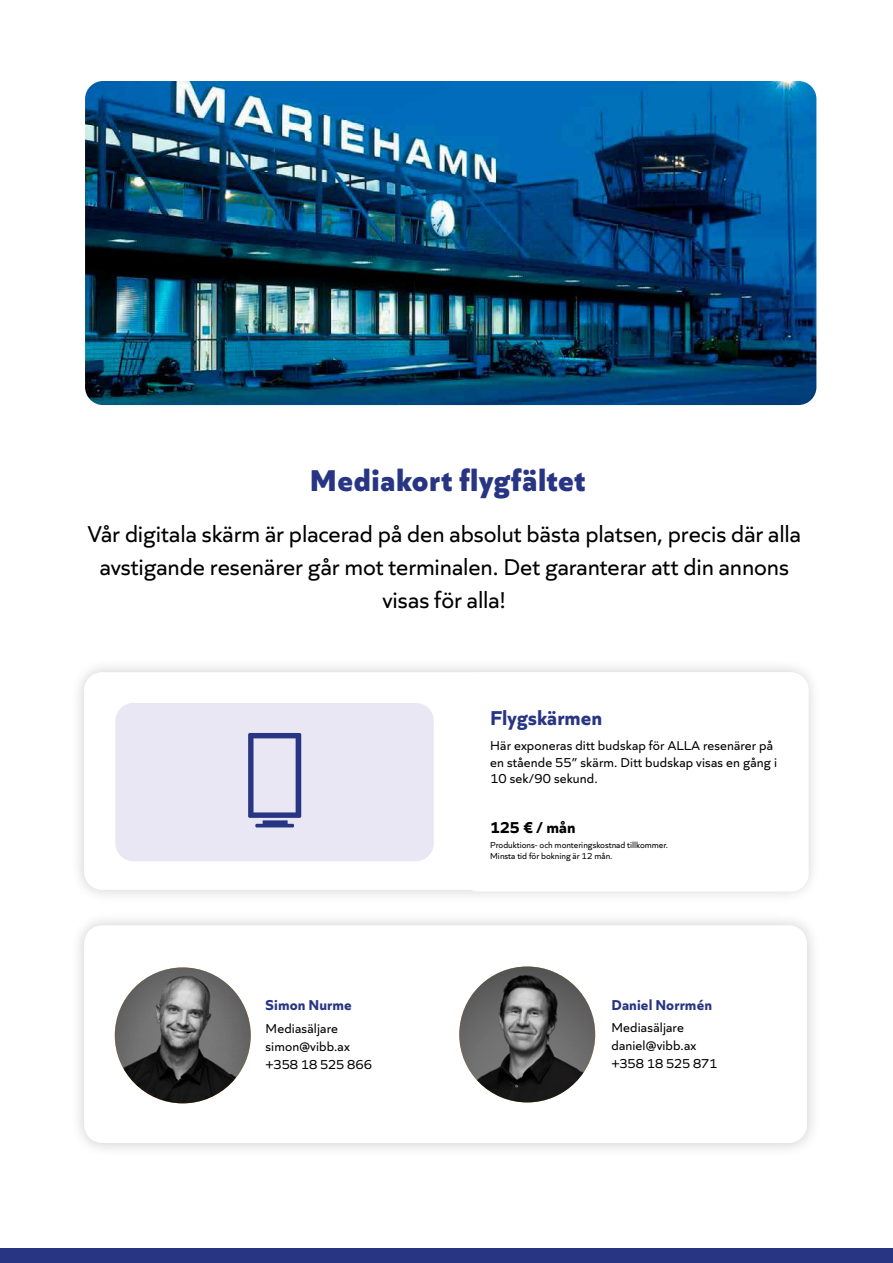
<style>
.page{position:relative;width:893px;height:1263px;background:#fff}
.page>*{position:absolute;margin:0;border:0;box-sizing:border-box;transform-origin:0 0}
.t1{font:800 31.5px "Quiet Sans";letter-spacing:.02em;color:#283583}
.t2{font:24px/33px "Quiet Sans";color:#000;text-align:center}
.t3{font:700 21px "Quiet Sans";letter-spacing:.005em;color:#283583}
.t4{font:700 16.5px "Quiet Sans";color:#000}
.t5{font:700 15px "Quiet Sans";letter-spacing:.005em;color:#283583}
.t6{font:13.5px/18px "Quiet Sans";letter-spacing:.01em;color:#000}
.t7{font:9px/10.8px "Quiet Sans";color:#000}
</style>
<div class="page">
<img style="left:85px;top:81px;width:731px;height:324px">
<div style="left:70px;top:658px;width:751px;height:246px;background:#000;opacity:.2"></div>
<div style="left:84px;top:672px;width:723px;height:218px;background:#fff;border-radius:18px"></div>
<div style="left:70px;top:911px;width:751px;height:246px;background:#000;opacity:.2"></div>
<div style="left:84px;top:925px;width:723px;height:218px;background:#fff;border-radius:18px"></div>
<div style="left:460px;top:672px;width:349px;height:219px;background:#fff;border-radius:18px"></div>
<div style="left:115px;top:703px;width:319px;height:158px;background:#e9e7f4;border-radius:18px"></div>
<svg style="left:248px;top:733px;width:53px;height:94px"></svg>
<img style="left:115px;top:967px;width:136px;height:136px;border-radius:68px">
<img style="left:459px;top:966px;width:136px;height:136px;border-radius:68px">
<div style="left:0;top:1248px;width:893px;height:15px;background:#283583"></div>
<h1 class="t1" style="left:310px;top:455px;width:277px">Mediakort flygfältet</h1>
<h2 class="t2" style="left:88px;top:515px;width:715px">Vår digitala skärm är placerad på den absolut bästa platsen, precis där alla avstigande resenärer går mot terminalen. Det garanterar att din annons visas för alla!</h2>
<p class="t5" style="left:266px;top:994px;width:88px">Simon Nurme</p>
<p class="t6" style="left:266px;top:1018px;width:108px">Mediasäljare simon@vibb.ax +358 18 525 866</p>
<h3 class="t3" style="left:490px;top:701px;width:113px">Flygskärmen</h3>
<p class="t6" style="left:490px;top:736px;width:288px;line-height:16.5px">Här exponeras ditt budskap för ALLA resenärer på en stående 55” skärm. Ditt budskap visas en gång i<br>10 sek/90 sekund.</p>
<p class="t4" style="left:490px;top:815px;width:87px">125 € / mån</p>
<p class="t7" style="left:490px;top:839px;width:179px">Produktions- och monteringskostnad tillkommer.<br>Minsta tid för bokning är 12 mån.</p>
<p class="t5" style="left:611px;top:993px;width:102px">Daniel Norrmén</p>
<p class="t6" style="left:611px;top:1017px;width:107px">Mediasäljare daniel@vibb.ax +358 18 525 871</p>
</div>
